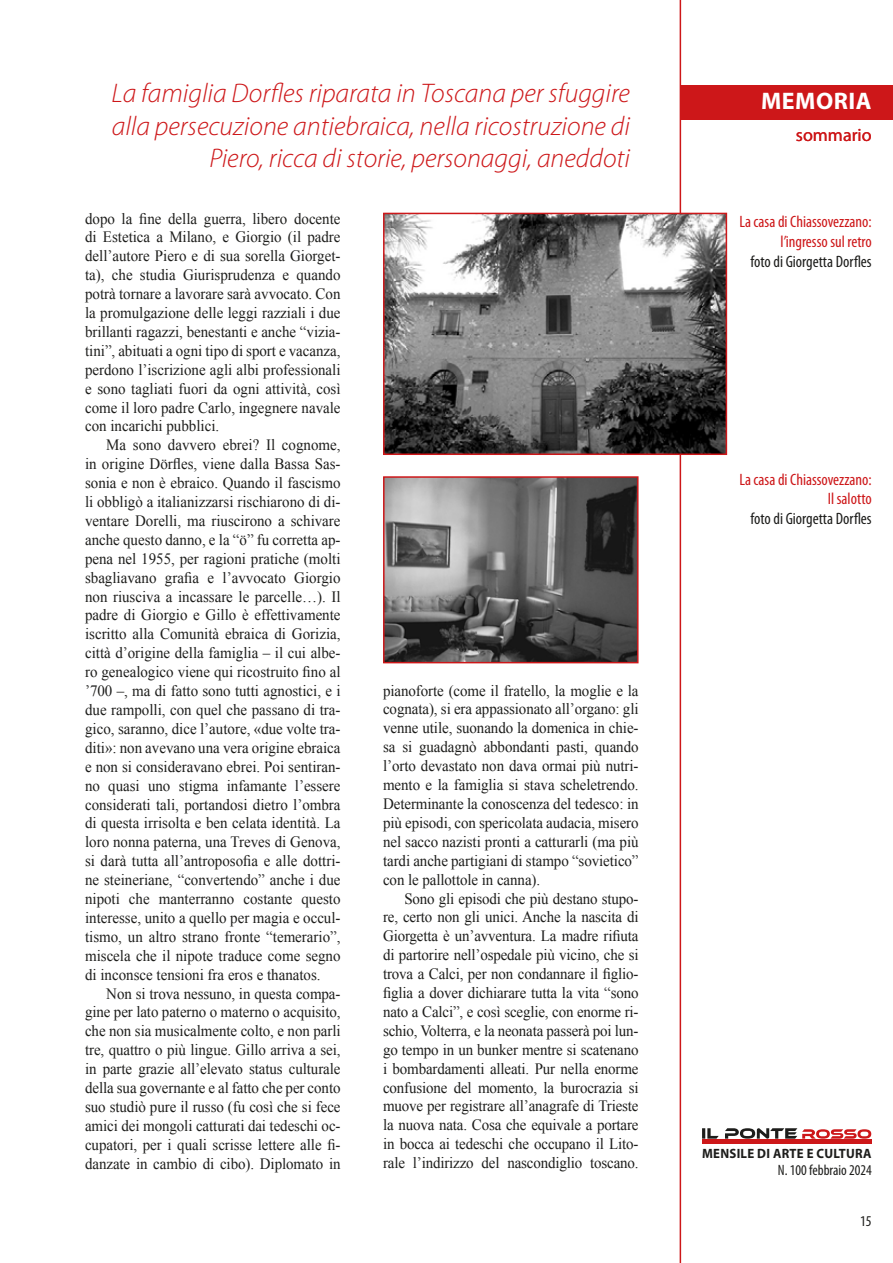
<style>
.page{position:relative;width:893px;height:1263px;background:#fff}
.page>*{position:absolute;margin:0;border:0;box-sizing:border-box;transform-origin:0 0}
.t1{font:italic 300 27px/32.4px "Myriad Pro";color:#cd1719;text-align:right}
.t2{font:700 24px "Myriad Pro";letter-spacing:.02em;color:#fff}
.t3{font:18px "Myriad Pro";color:#cd1719}
.t4{font:condensed 16.5px/19.8px "Myriad Pro";color:#cd1719;text-align:right}
.t5{font:condensed 16.5px "Myriad Pro";color:#1d1d1b}
.t6{font:15.75px/18.9px "Times New Roman";letter-spacing:-.005em;color:#1d1d1b;text-align:justify;scale:.95 1}
.t7{font:condensed 15px "Myriad Pro";color:#1d1d1b}
.t8{font:700 13.5px "Myriad Pro";letter-spacing:.02em;color:#1d1d1b;scale:.95 1}
</style>
<div class="page">
<div style="left:680px;top:85px;width:213px;height:34px;background:#cd1719"></div>
<hr style="left:680px;top:0;width:1px;height:1263px;background:#cd1719">
<hr style="left:702px;top:1139px;width:170px;height:4px;background:#cd1719">
<svg style="left:725px;top:1128px;width:146px;height:11px"></svg>
<svg style="left:702px;top:1128px;width:17px;height:11px"></svg>
<img style="left:386px;top:216px;width:338px;height:236px">
<div style="left:383px;top:213px;width:344px;height:242px;border:2px solid #cd1719"></div>
<img style="left:386px;top:479px;width:250px;height:181px">
<div style="left:383px;top:476px;width:256px;height:187px;border:2px solid #cd1719"></div>
<h1 class="t1" style="left:112px;top:78px;width:520px">La famiglia Dorfles riparata in Toscana per sfuggire</h1>
<h2 class="t2" style="left:761px;top:86px;width:112px">MEMORIA</h2>
<h1 class="t1" style="left:112px;top:110px;width:520px">alla persecuzione antiebraica, nella ricostruzione di<br>Piero, ricca di storie, personaggi, aneddoti</h1>
<p class="t6" style="left:85px;top:209px;width:270px">dopo la fine della guerra, libero docente di Estetica a Milano, e Giorgio (il padre dell’autore Piero e di sua sorella Giorget&shy;ta), che studia Giurisprudenza e quando potrà tornare a lavorare sarà avvocato. Con la promulgazione delle leggi razziali i due brillanti ragazzi, benestanti e anche “vizia&shy;tini”, abituati a ogni tipo di sport e vacanza, perdono l’iscrizione agli albi professionali e sono tagliati fuori da ogni attività, così come il loro padre Carlo, ingegnere navale con incarichi pubblici.</p>
<p class="t6" style="left:85px;top:435px;width:270px;text-indent:21px">Ma sono davvero ebrei? Il cognome, in origine Dörfles, viene dalla Bassa Sas&shy;sonia e non è ebraico. Quando il fascismo li obbligò a italianizzarsi rischiarono di di&shy;ventare Dorelli, ma riuscirono a schivare anche questo danno, e la “ö” fu corretta ap&shy;pena nel 1955, per ragioni pratiche (molti sbagliavano grafia e l’avvocato Giorgio non riusciva a incassare le parcelle…). Il padre di Giorgio e Gillo è effettivamente iscritto alla Comunità ebraica di Gorizia, città d’origine della famiglia – il cui albe&shy;ro genealogico viene qui ricostruito fino al ’700 –, ma di fatto sono tutti agnostici, e i due rampolli, con quel che passano di tra&shy;gico, saranno, dice l’autore, «due volte tra&shy;diti»: non avevano una vera origine ebraica e non si consideravano ebrei. Poi sentiran&shy;no quasi uno stigma infamante l’essere considerati tali, portandosi dietro l’ombra di questa irrisolta e ben celata identità. La loro nonna paterna, una Treves di Genova, si darà tutta all’antroposofia e alle dottri&shy;ne steineriane, “convertendo” anche i due nipoti che manterranno costante questo interesse, unito a quello per magia e occul&shy;tismo, un altro strano fronte “temerario”, miscela che il nipote traduce come segno di inconsce tensioni fra eros e thanatos.</p>
<p class="t6" style="left:85px;top:983px;width:271px;text-indent:21px">Non si trova nessuno, in questa compa&shy;gine per lato paterno o materno o acquisito, che non sia musicalmente colto, e non parli tre, quattro o più lingue. Gillo arriva a sei, in parte grazie all’elevato status culturale della sua governante e al fatto che per conto suo studiò pure il russo (fu così che si fece amici dei mongoli catturati dai tedeschi oc&shy;cupatori, per i quali scrisse lettere alle fi&shy;danzate in cambio di cibo). Diplomato in</p>
<p class="t3" style="left:796px;top:124px;width:77px">sommario</p>
<p class="t4" style="left:739px;top:212px;width:134px">La casa di Chiassovezzano: l’ingresso sul retro</p>
<p class="t5" style="left:750px;top:251px;width:123px">foto di Giorgetta Dorfles</p>
<p class="t4" style="left:739px;top:469px;width:134px">La casa di Chiassovezzano:<br>Il salotto</p>
<p class="t5" style="left:750px;top:509px;width:123px">foto di Giorgetta Dorfles</p>
<p class="t6" style="left:383px;top:681px;width:270px">pianoforte (come il fratello, la moglie e la cognata), si era appassionato all’organo: gli venne utile, suonando la domenica in chie&shy;sa si guadagnò abbondanti pasti, quando l’orto devastato non dava ormai più nutri&shy;mento e la famiglia si stava scheletrendo.<br>Determinante la conoscenza del tedesco: in più episodi, con spericolata audacia, misero nel sacco nazisti pronti a catturarli (ma più tardi anche partigiani di stampo “sovietico” con le pallottole in canna).</p>
<p class="t6" style="left:383px;top:888px;width:270px;text-indent:21px">Sono gli episodi che più destano stupo&shy;re, certo non gli unici. Anche la nascita di Giorgetta è un’avventura. La madre rifiuta di partorire nell’ospedale più vicino, che si trova a Calci, per non condannare il figlio&shy;figlia a dover dichiarare tutta la vita “sono nato a Calci”, e così sceglie, con enorme ri&shy;schio, Volterra, e la neonata passerà poi lun&shy;go tempo in un bunker mentre si scatenano i bombardamenti alleati. Pur nella enorme confusione del momento, la burocrazia si muove per registrare all’anagrafe di Trieste la nuova nata. Cosa che equivale a portare in bocca ai tedeschi che occupano il Lito&shy;rale l’indirizzo del nascondiglio toscano.</p>
<p class="t8" style="left:702px;top:1144px;width:180px">MENSILE DI ARTE E CULTURA</p>
<p class="t7" style="left:778px;top:1161px;width:95px">N. 100 febbraio 2024</p>
<p class="t7" style="left:860px;top:1212px;width:13px">15</p>
</div>
